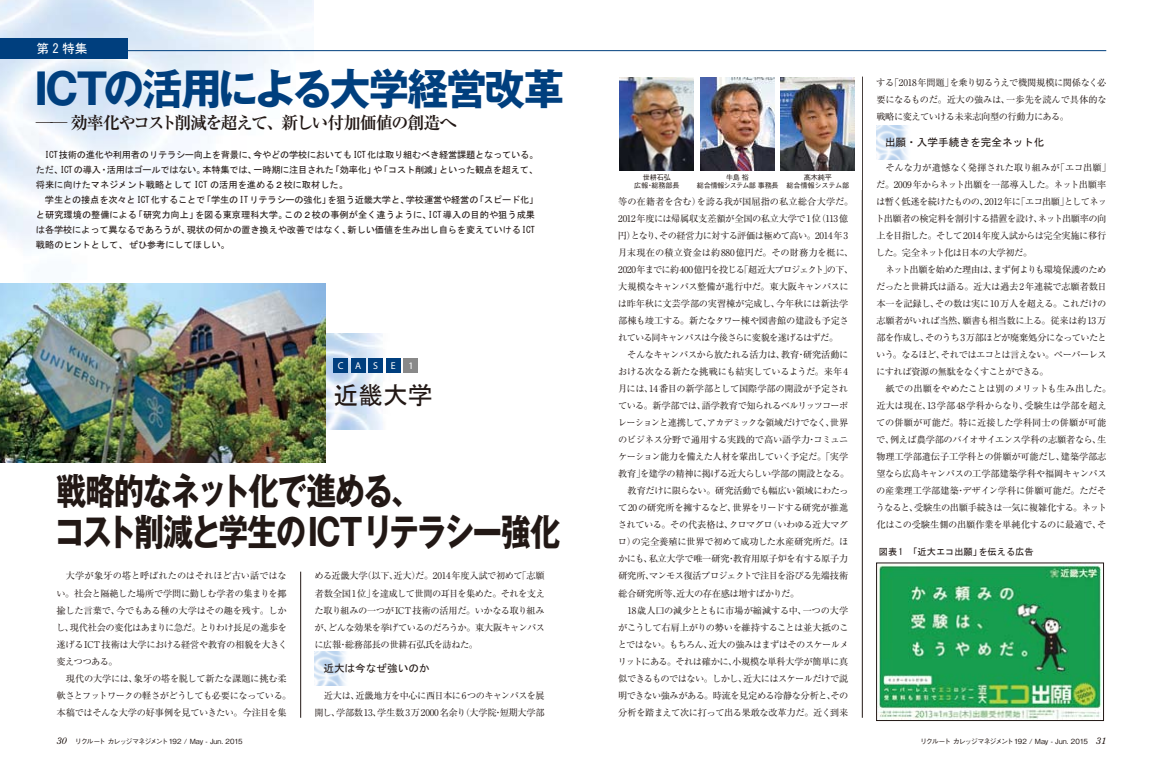
<style>
.page{position:relative;width:1163px;height:766px;background:#fff}
.page>*{position:absolute;margin:0;border:0;box-sizing:border-box;transform-origin:0 0}
.t1{font:700 42.5px "Gothic MB101 Pro";letter-spacing:-.05em;color:#003f7e;scale:.95 1}
.t2{font:700 36.9px/41.1px "Gothic MB101 Pro";letter-spacing:-.055em;color:#221815;scale:.81 1}
.t3{font:24.8px "MS Gothic";color:#221815}
.t4{font:700 17px "Ryumin Pro";letter-spacing:-.08em;color:#221815}
.t5{font:12.8px "MS Gothic";color:#fff}
.t6{font:10.6px "MS Gothic";color:#221815}
.t7{font:9.9px "Myriad Pro";color:#fff}
.t8{font:9.2px/17px "Ryumin Pro";letter-spacing:-.04em;color:#221815;text-align:justify}
.t9{font:9.2px/14.9px "MS Gothic";letter-spacing:-.015em;color:#221815}
.t10{font:9.2px/17px "Ryumin Pro";letter-spacing:-.02em;color:#221815}
.t11{font:9.2px "Ryumin Pro";letter-spacing:-.06em;color:#221815}
.t12{font:9.2px "Ryumin Pro";letter-spacing:-.08em;color:#221815}
.t13{font:9.2px "Ryumin Pro";letter-spacing:-.01em;color:#221815}
.t14{font:italic 9.2px "Century Old Style Std";color:#221815}
.t15{font:500 7.1px "Gothic BBB Pro";letter-spacing:-.11em;color:#221815}
.t16{font:500 7.1px/8.5px "Gothic BBB Pro";letter-spacing:-.01em;color:#221815;text-align:center}
.t17{font:500 7.1px/8.5px "Gothic BBB Pro";letter-spacing:-.08em;color:#221815;text-align:center}
</style>
<div class="page">
<img style="left:876px;top:126px;width:31px;height:33px">
<img style="left:315px;top:651px;width:30px;height:34px">
<hr style="left:300px;top:571px;width:1px;height:146px;background:#221815">
<hr style="left:862px;top:77px;width:1px;height:640px;background:#221815">
<hr style="left:57px;top:50px;width:1049px;height:1px;background:#003f7e">
<img style="left:325px;top:333px;width:79px;height:96px">
<img style="left:878px;top:564px;width:223px;height:154px">
<img style="left:780px;top:77px;width:74px;height:93px">
<img style="left:0;top:283px;width:325px;height:179px">
<div style="left:333px;top:358px;width:14px;height:15px;background:#003f7e"></div>
<div style="left:351px;top:358px;width:14px;height:15px;background:#003f7e"></div>
<div style="left:368px;top:358px;width:15px;height:15px;background:#003f7e"></div>
<div style="left:386px;top:358px;width:14px;height:15px;background:#003f7e"></div>
<div style="left:404px;top:358px;width:14px;height:15px;background:#898989"></div>
<div style="left:0;top:38px;width:128px;height:21px;background:#003f7e"></div>
<img style="left:700px;top:77px;width:74px;height:93px">
<img style="left:619px;top:77px;width:74px;height:93px">
<h3 class="t5" style="left:36px;top:42px;width:53px">第2特集</h3>
<h1 class="t1" style="left:34px;top:53px;width:560px">ICTの活用による大学経営改革</h1>
<h3 class="t4" style="left:36px;top:109px;width:422px">── 効率化やコスト削減を超えて、新しい付加価値の創造へ</h3>
<p class="t9" style="left:36px;top:147px;width:504px">　ICT技術の進化や利用者のリテラシー向上を背景に、今やどの学校においても ICT化は取り組むべき経営課題となっている。ただ、ICTの導入・活用はゴールではない。本特集では、一時期に注目された「効率化」や「コスト削減」といった観点を超えて、将来に向けたマネジメント戦略として ICT の活用を進める２校に取材した。<br>　学生との接点を次々と ICT化することで「学生の ITリテラシーの強化」を狙う近畿大学と、学校運営や経営の「スピード化」と研究環境の整備による「研究力向上」を図る東京理科大学。この２校の事例が全く違うように、ICT導入の目的や狙う成果は各学校によって異なるであろうが、現状の何かの置き換えや改善ではなく、新しい価値を生み出し自らを変えていける ICT戦略のヒントとして、ぜひ参考にしてほしい。</p>
<p class="t7" style="left:337px;top:359px;width:42px">CAS</p>
<p class="t7" style="left:391px;top:359px;width:6px">E</p>
<p class="t7" style="left:408px;top:359px;width:7px">1</p>
<h3 class="t3" style="left:333px;top:382px;width:101px">近畿大学</h3>
<h2 class="t2" style="left:55px;top:465px;width:625px">戦略的なネット化で進める、<br>コスト削減と学生のICTリテラシー強化</h2>
<p class="t8" style="left:56px;top:566px;width:233px;text-indent:10px">大学が象牙の塔と呼ばれたのはそれほど古い話ではない。社会と隔絶した場所で学問に勤しむ学者の集まりを揶揄した言葉で、今でもある種の大学はその趣を残す。しかし、現代社会の変化はあまりに急だ。とりわけ長足の進歩を遂げるICT技術は大学における経営や教育の相貌を大きく変えつつある。</p>
<p class="t8" style="left:57px;top:668px;width:236px;text-align:center">現代の大学には、象牙の塔を脱して新たな課題に挑む柔<br>軟さとフットワークの軽さがどうしても必要になっている。本稿ではそんな大学の好事例を見ていきたい。今注目を集</p>
<p class="t8" style="left:314px;top:566px;width:232px">める近畿大学（以下、近大）だ。2014年度入試で初めて「志願者数全国1位」を達成して世間の耳目を集めた。それを支えた取り組みの一つが ICT技術の活用だ。いかなる取り組みが、どんな効果を挙げているのだろうか。東大阪キャンパスに広報・総務部長の世耕石弘氏を訪ねた。</p>
<p class="t6" style="left:323px;top:662px;width:108px">近大は今なぜ強いのか</p>
<p class="t8" style="left:314px;top:685px;width:232px;text-align:right">近大は、近畿地方を中心に西日本に6つのキャンパスを展開し、学部数13、学生数 3万2000名余り（大学院・短期大学部</p>
<p class="t16" style="left:634px;top:172px;width:47px">世耕石弘<br>広報・総務部長</p>
<p class="t17" style="left:696px;top:172px;width:83px">牛島 裕<br>総合情報システム部 事務長</p>
<p class="t16" style="left:786px;top:172px;width:64px">髙木純平<br>総合情報システム部</p>
<p class="t8" style="left:617px;top:192px;width:237px;text-align:left">等の在籍者を含む）を誇る我が国屈指の私立総合大学だ。<br>2012年度には帰属収支差額が全国の私立大学で1位（113億円）となり、その経営力に対する評価は極めて高い。2014 年3月末現在の積立資金は約880億円だ。その財務力を梃に、<br>2020年までに約400億円を投じる「超近大プロジェクト」の下、大規模なキャンパス整備が進行中だ。東大阪キャンパスには昨年秋に文芸学部の実習棟が完成し、今年秋には新法学部棟も竣工する。新たなタワー棟や図書館の建設も予定されている同キャンパスは今後さらに変貌を遂げるはずだ。</p>
<p class="t8" style="left:627px;top:345px;width:222px">そんなキャンパスから放たれる活力は、教育・研究活動に</p>
<p class="t8" style="left:618px;top:362px;width:231px">おける次なる新たな挑戦にも結実しているようだ。来年 4</p>
<p class="t10" style="left:618px;top:379px;width:231px">月には、14番目の新学部として国際学部の開設が予定され</p>
<p class="t11" style="left:618px;top:398px;width:232px">ている。新学部では、語学教育で知られるベルリッツコーポ</p>
<p class="t12" style="left:617px;top:415px;width:232px">レーションと連携して、アカデミックな領域だけでなく、世界</p>
<p class="t13" style="left:618px;top:432px;width:232px">のビジネス分野で通用する実践的で高い語学力・コミュニ</p>
<p class="t8" style="left:618px;top:447px;width:232px">ケーション能力を備えた人材を輩出していく予定だ。「実学</p>
<p class="t8" style="left:618px;top:464px;width:232px">教育」を建学の精神に掲げる近大らしい学部の開設となる。</p>
<p class="t8" style="left:627px;top:481px;width:222px">教育だけに限らない。研究活動でも幅広い領域にわたっ</p>
<p class="t10" style="left:618px;top:498px;width:231px">て20の研究所を擁するなど、世界をリードする研究が推進</p>
<p class="t8" style="left:617px;top:515px;width:232px">されている。その代表格は、クロマグロ（いわゆる近大マグ</p>
<p class="t10" style="left:618px;top:532px;width:232px">ロ）の完全養殖に世界で初めて成功した水産研究所だ。ほ</p>
<p class="t8" style="left:618px;top:549px;width:232px">かにも、私立大学で唯一研究・教育用原子炉を有する原子力</p>
<p class="t8" style="left:618px;top:566px;width:231px">研究所、マンモス復活プロジェクトで注目を浴びる先端技術</p>
<p class="t8" style="left:618px;top:583px;width:183px">総合研究所等、近大の存在感は増すばかりだ。</p>
<p class="t10" style="left:627px;top:600px;width:222px">18歳人口の減少とともに市場が縮減する中、一つの大学</p>
<p class="t8" style="left:618px;top:617px;width:232px">がこうして右肩上がりの勢いを維持することは並大抵のこ</p>
<p class="t11" style="left:617px;top:636px;width:232px">とではない。もちろん、近大の強みはまずはそのスケールメ</p>
<p class="t8" style="left:617px;top:651px;width:232px">リットにある。それは確かに、小規模な単科大学が簡単に真</p>
<p class="t11" style="left:618px;top:670px;width:231px">似できるものではない。しかし、近大にはスケールだけで説</p>
<p class="t8" style="left:618px;top:685px;width:232px">明できない強みがある。時流を見定める冷静な分析と、その</p>
<p class="t8" style="left:618px;top:703px;width:231px">分析を踏まえて次に打って出る果敢な改革力だ。近く到来</p>
<p class="t8" style="left:876px;top:73px;width:232px">する「2018年問題」を乗り切るうえで機関規模に関係なく必要になるものだ。近大の強みは、一歩先を読んで具体的な戦略に変えていける未来志向型の行動力にある。</p>
<p class="t6" style="left:884px;top:137px;width:161px">出願・入学手続きを完全ネット化</p>
<p class="t8" style="left:875px;top:158px;width:237px;text-align:left;text-indent:10px">そんな力が遺憾なく発揮された取り組みが「エコ出願」だ。2009年からネット出願を一部導入した。ネット出願率は暫く低迷を続けたものの、2012 年に「エコ出願」としてネット出願者の検定料を割引する措置を設け、ネット出願率の向上を目指した。そして2014年度入試からは完全実施に移行した。完全ネット化は日本の大学初だ。</p>
<p class="t8" style="left:875px;top:260px;width:232px;text-indent:9px">ネット出願を始めた理由は、まず何よりも環境保護のためだったと世耕氏は語る。近大は過去 2年連続で志願者数日本一を記録し、その数は実に10万人を超える。これだけの志願者がいれば当然、願書も相当数に上る。従来は約13万部を作成し、そのうち3万部ほどが廃棄処分になっていたという。なるほど、それではエコとは言えない。ペーパーレスにすれば資源の無駄をなくすことができる。</p>
<p class="t10" style="left:875px;top:379px;width:237px;text-indent:10px">紙での出願をやめたことは別のメリットも生み出した。近大は現在、13学部 48学科からなり、受験生は学部を超えての併願が可能だ。特に近接した学科同士の併願が可能で、例えば農学部のバイオサイエンス学科の志願者なら、生物理工学部遺伝子工学科との併願が可能だし、建築学部志望なら広島キャンパスの工学部建築学科や福岡キャンパスの産業理工学部建築・デザイン学科に併願可能だ。ただそうなると、受験生の出願手続きは一気に複雑化する。ネット化はこの受験生側の出願作業を単純化するのに最適で、そ</p>
<p class="t9" style="left:878px;top:544px;width:156px">図表 1　「近大エコ出願」を伝える広告</p>
<p class="t14" style="left:57px;top:734px;width:11px">30</p>
<p class="t14" style="left:1096px;top:734px;width:11px">31</p>
<p class="t15" style="left:75px;top:735px;width:169px">リクルート カレッジマネジメント 192 / May - Jun. 2015</p>
<p class="t15" style="left:920px;top:735px;width:169px">リクルート カレッジマネジメント 192 / May - Jun. 2015</p>
</div>
